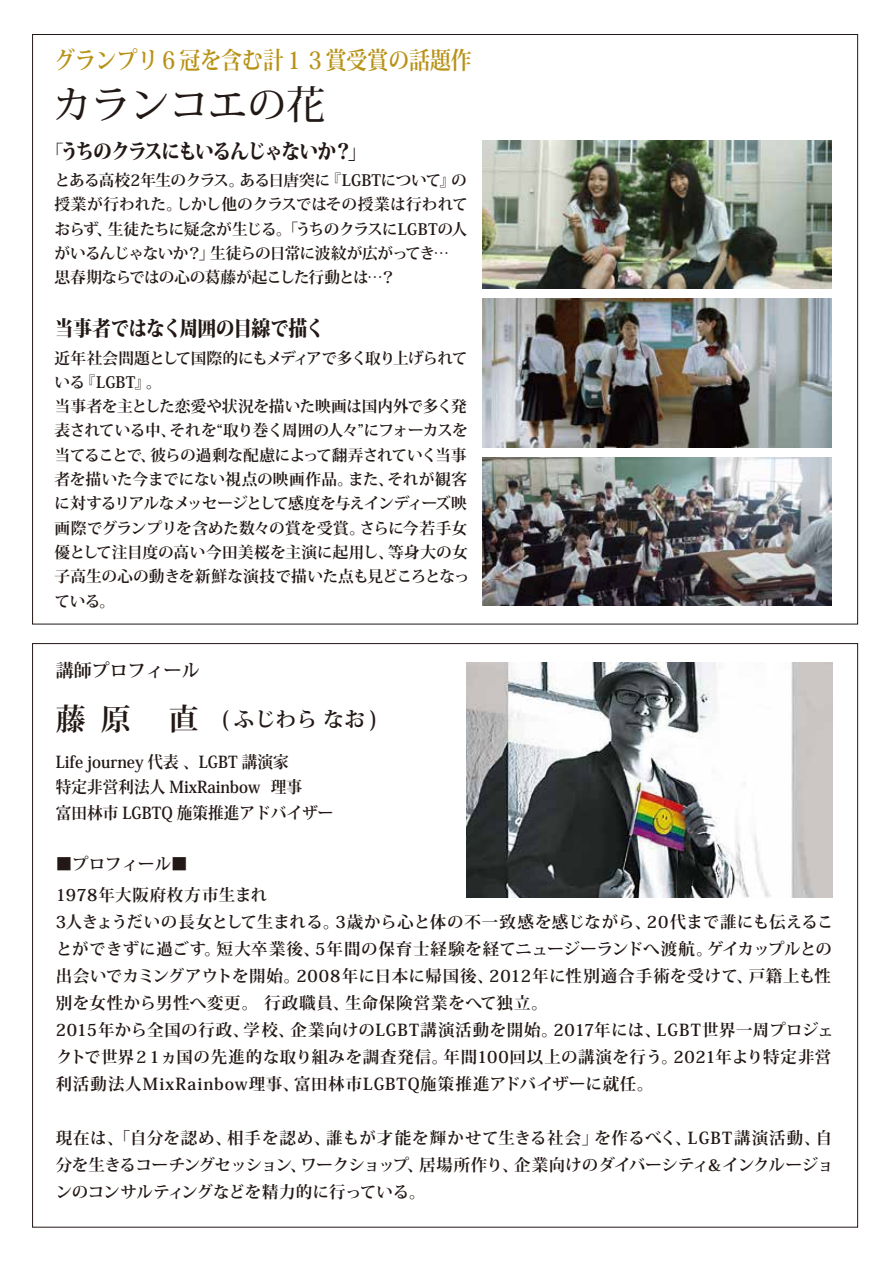
<style>
.page{position:relative;width:893px;height:1263px;background:#fff}
.page>*{position:absolute;margin:0;border:0;box-sizing:border-box;transform-origin:0 0}
.t1{font:500 39px "Koz Min Pr 6 N";color:#221815}
.t2{font:700 30px "Koz Min Pr 6 N";color:#221815}
.t3{font:700 24px "Koz Min Pr 6 N";color:#b89217;scale:.87 1}
.t4{font:800 21px "Koz Min Pr 6 N";letter-spacing:-.065em;color:#221815;scale:.9 1}
.t5{font:800 21px "Koz Min Pr 6 N";letter-spacing:-.04em;color:#221815;scale:.9 1}
.t6{font:700 21px "Koz Min Pr 6 N";color:#221815}
.t7{font:700 18px "Koz Min Pr 6 N";color:#221815}
.t8{font:700 16.5px/27px "Koz Min Pr 6 N";letter-spacing:.035em;color:#221815}
.t9{font:700 16.5px/27px "Koz Min Pr 6 N";letter-spacing:.015em;color:#221815}
.t10{font:700 16.5px/25.5px "Koz Min Pr 6 N";letter-spacing:.015em;color:#221815;scale:.95 1}
.t11{font:700 15.75px/24.3px "Koz Min Pr 6 N";letter-spacing:-.03em;color:#221815}
.s1{font-weight:700;font-size:18px}
.s2{font-size:30px}
</style>
<div class="page">
<img style="left:466px;top:663px;width:366px;height:235px">
<img style="left:483px;top:140px;width:349px;height:149px">
<img style="left:483px;top:299px;width:349px;height:148px">
<img style="left:483px;top:457px;width:349px;height:149px">
<h3 class="t3" style="left:54px;top:46px;width:481px">グランプリ６冠を含む計１３賞受賞の話題作</h3>
<h1 class="t1" style="left:52px;top:83px;width:274px">カランコエの花</h1>
<h3 class="t4" style="left:46px;top:139px;width:359px"><span class="s1">「</span>うちのクラスにもいるんじゃないか？」</h3>
<p class="t11" style="left:55px;top:168px;width:415px">とある高校2年生のクラス。ある日唐突に『LGBTについて』の授業が行われた。しかし他のクラスではその授業は行われておらず、生徒たちに疑念が生じる。「うちのクラスにLGBTの人がいるんじゃないか？」生徒らの日常に波紋が広がってき…思春期ならではの心の葛藤が起こした行動とは…？</p>
<h3 class="t5" style="left:55px;top:317px;width:302px">当事者ではなく周囲の目線で描く</h3>
<p class="t11" style="left:55px;top:346px;width:417px">近年社会問題として国際的にもメディアで多く取り上げられている『LGBT』。<br>当事者を主とした恋愛や状況を描いた映画は国内外で多く発表されている中、それを“取り巻く周囲の人々”にフォーカスを当てることで、彼らの過剰な配慮によって翻弄されていく当事者を描いた今までにない視点の映画作品。また、それが観客に対するリアルなメッセージとして感度を与えインディーズ映画際でグランプリを含めた数々の賞を受賞。さらに今若手女優として注目度の高い今田美桜を主演に起用し、等身大の女子高生の心の動きを新鮮な演技で描いた点も見どころとなっている。</p>
<p class="t7" style="left:56px;top:661px;width:146px">講師プロフィール</p>
<h2 class="t2" style="left:56px;top:702px;width:77px">藤原</h2>
<h3 class="t6" style="left:169px;top:707px;width:210px"><span class="s2">直</span> ( ふじわら なお )</h3>
<p class="t10" style="left:56px;top:749px;width:294px">Life journey 代表 、LGBT 講演家<br>特定非営利法人 MixRainbow　理事<br>富田林市 LGBTQ 施策推進アドバイザー</p>
<p class="t9" style="left:56px;top:848px;width:213px;line-height:31.5px">■プロフィール■<br>1978年大阪府枚方市生まれ</p>
<p class="t8" style="left:56px;top:909px;width:780px">3人きょうだいの長女として生まれる。3歳から心と体の不一致感を感じながら、20代まで誰にも伝えることができずに過ごす。短大卒業後、5年間の保育士経験を経てニュージーランドへ渡航。ゲイカップルとの出会いでカミングアウトを開始。2008年に日本に帰国後、2012年に性別適合手術を受けて、戸籍上も性別を女性から男性へ変更。 行政職員、生命保険営業をへて独立。<br>2015年から全国の行政、学校、企業向けのLGBT講演活動を開始。2017年には、LGBT世界一周プロジェクトで世界２１ヵ国の先進的な取り組みを調査発信。年間100回以上の講演を行う。2021年より特定非営利活動法人MixRainbow理事、富田林市LGBTQ施策推進アドバイザーに就任。</p>
<p class="t9" style="left:56px;top:1125px;width:779px;text-align:justify">現在は、「自分を認め、相手を認め、誰もが才能を輝かせて生きる社会」を作るべく、LGBT講演活動、自分を生きるコーチングセッション、ワークショップ、居場所作り、企業向けのダイバーシティ＆インクルージョンのコンサルティングなどを精力的に行っている。</p>
</div>
